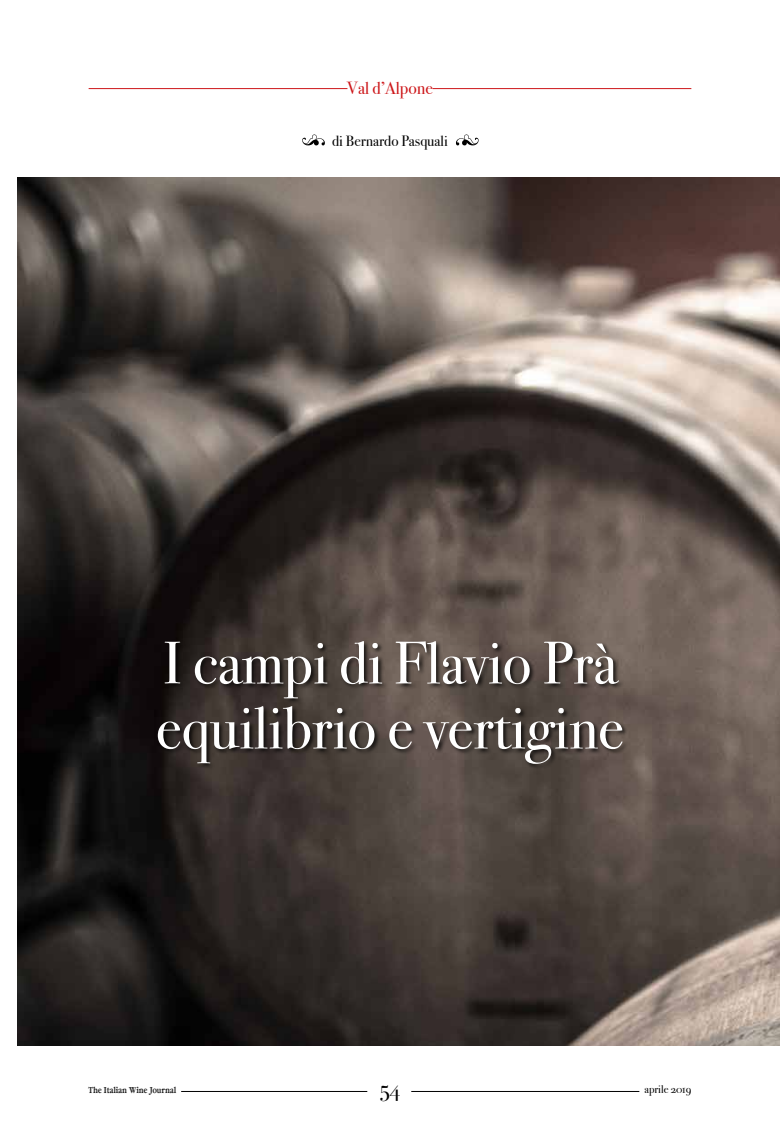
<style>
.page{position:relative;width:780px;height:1134px;background:#fff}
.page>*{position:absolute;margin:0;border:0;box-sizing:border-box;transform-origin:0 0}
.t1{font:60px/65px "Bodoni Svty Two OSITCTT";color:#fff}
.t2{font:22.5px "Bodoni Svty Two OSITCTT";color:#000}
.t3{font:17.5px "Bodoni Svty Two OSITCTT";color:#cd171a}
.t4{font:15px "Bodoni Svty Two OSITCTT";color:#000}
.t5{font:11.25px "Bodoni Svty Two OSITCTT";color:#000}
.t6{font:700 8.75px "Garamond Std Handtooled";color:#000;scale:.79 1}
</style>
<div class="page">
<hr style="left:181px;top:1091px;width:186px;height:1px;background:#000">
<hr style="left:411px;top:1091px;width:228px;height:1px;background:#000">
<img style="left:18px;top:177px;width:762px;height:868px">
<div style="left:156px;top:640px;width:472px;height:130px;background:#000;opacity:.75"></div>
<hr style="left:89px;top:88px;width:258px;height:1px;background:#cd171a">
<hr style="left:432px;top:88px;width:259px;height:1px;background:#cd171a">
<svg style="left:456px;top:135px;width:22px;height:10px"></svg>
<svg style="left:302px;top:135px;width:23px;height:10px"></svg>
<p class="t3" style="left:347px;top:78px;width:87px">Val d’Alpone</p>
<p class="t4" style="left:332px;top:132px;width:117px">di Bernardo Pasquali</p>
<p class="t1" style="left:156px;top:631px;width:469px">I campi di Flavio Prà equilibrio e vertigine</p>
<p class="t6" style="left:89px;top:1085px;width:112px">The Italian Wine Journal</p>
<p class="t2" style="left:379px;top:1075px;width:22px">54</p>
<p class="t5" style="left:644px;top:1083px;width:48px">aprile 2019</p>
</div>
